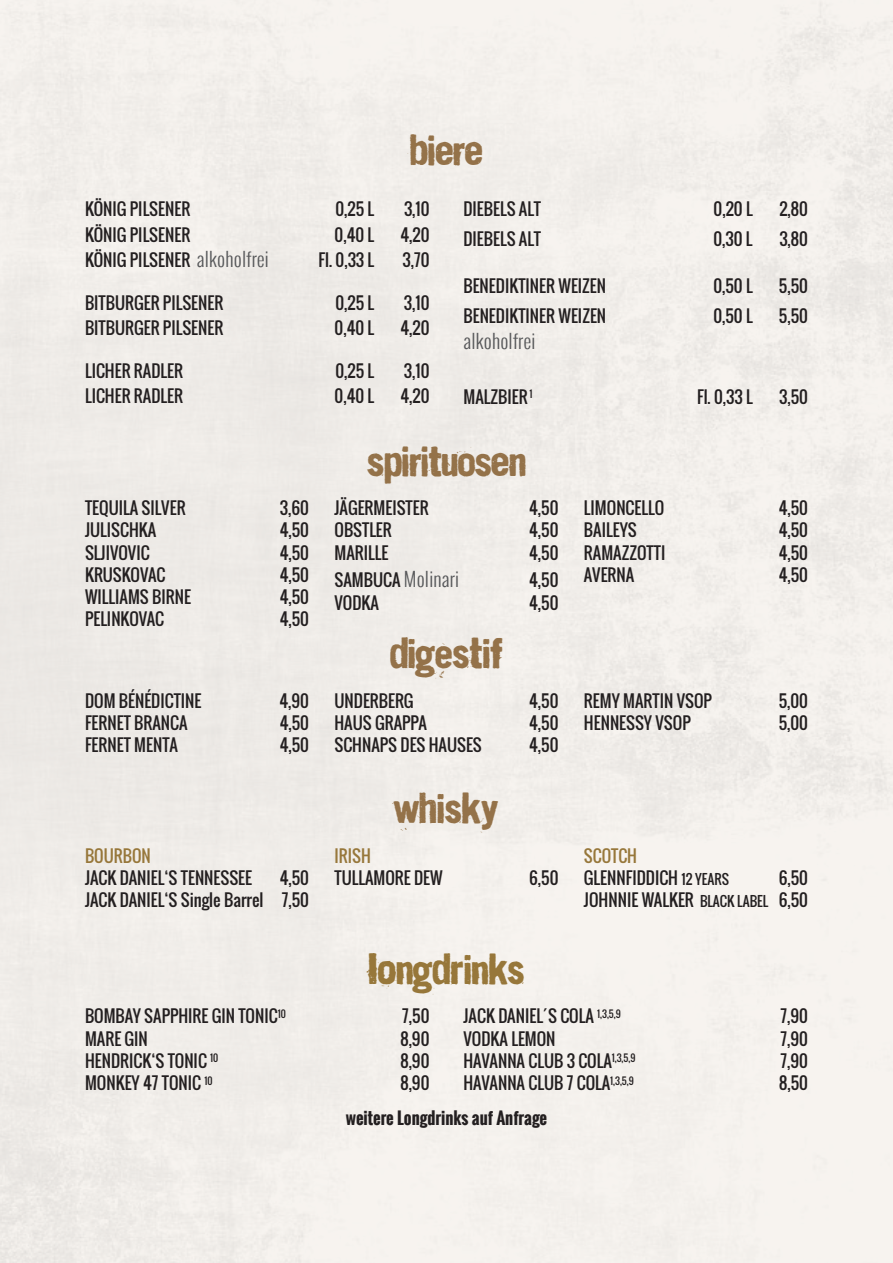
<style>
.page{position:relative;width:893px;height:1263px;background:#fff}
.page>*{position:absolute;margin:0;border:0;box-sizing:border-box;transform-origin:0 0}
.t1{font:31.5px "Dirt 2 Stickler";color:#947249}
.t2{font:31.5px "Dirt 2 Stickler";color:#97773a}
.t3{font:300 19.5px "Oswald";letter-spacing:.01em;color:#57585a}
.t4{font:16.5px/22.2px "Oswald";color:#231f20;text-align:right}
.t5{font:700 16.5px "Oswald";color:#231f20}
.t6{font:16.5px "Oswald";color:#97773a}
.s1{font-weight:300;font-size:19.5px;color:#57585a}
.s2{font-weight:400;font-size:16.5px;color:#231f20}
.s3{color:#97773a}
.s4{font-size:13.5px}
</style>
<div class="page">
<h1 class="t1" style="left:410px;top:128px;width:74px">Biere</h1>
<p class="t4" style="left:85px;top:198px;width:107px">KÖNIG PILSENER</p>
<p class="t4" style="left:335px;top:198px;width:40px">0,25 L</p>
<p class="t4" style="left:404px;top:198px;width:27px">3,10</p>
<p class="t4" style="left:85px;top:224px;width:107px">KÖNIG PILSENER</p>
<p class="t4" style="left:335px;top:224px;width:41px">0,40 L</p>
<p class="t4" style="left:400px;top:224px;width:31px">4,20</p>
<p class="t4" style="left:85px;top:249px;width:185px">KÖNIG PILSENER <span class="s1">alkoholfrei</span></p>
<p class="t4" style="left:319px;top:249px;width:57px">Fl. 0,33 L</p>
<p class="t4" style="left:402px;top:249px;width:28px">3,70</p>
<p class="t4" style="left:85px;top:292px;width:140px">BITBURGER PILSENER</p>
<p class="t4" style="left:335px;top:292px;width:40px">0,25 L</p>
<p class="t4" style="left:404px;top:292px;width:27px">3,10</p>
<p class="t4" style="left:85px;top:317px;width:140px">BITBURGER PILSENER</p>
<p class="t4" style="left:335px;top:317px;width:41px">0,40 L</p>
<p class="t4" style="left:400px;top:317px;width:31px">4,20</p>
<p class="t4" style="left:85px;top:360px;width:99px">LICHER RADLER</p>
<p class="t4" style="left:335px;top:360px;width:40px">0,25 L</p>
<p class="t4" style="left:404px;top:360px;width:27px">3,10</p>
<p class="t4" style="left:85px;top:385px;width:99px">LICHER RADLER</p>
<p class="t4" style="left:335px;top:385px;width:41px">0,40 L</p>
<p class="t4" style="left:400px;top:385px;width:31px">4,20</p>
<p class="t4" style="left:463px;top:198px;width:79px">DIEBELS ALT</p>
<p class="t4" style="left:714px;top:198px;width:41px">0,20 L</p>
<p class="t4" style="left:779px;top:198px;width:30px">2,80</p>
<p class="t4" style="left:463px;top:228px;width:79px">DIEBELS ALT</p>
<p class="t4" style="left:713px;top:228px;width:41px">0,30 L</p>
<p class="t4" style="left:779px;top:228px;width:30px">3,80</p>
<p class="t4" style="left:463px;top:275px;width:144px">BENEDIKTINER WEIZEN</p>
<p class="t4" style="left:713px;top:275px;width:41px">0,50 L</p>
<p class="t4" style="left:779px;top:275px;width:30px">5,50</p>
<p class="t4" style="left:463px;top:305px;width:144px">BENEDIKTINER WEIZEN</p>
<p class="t4" style="left:713px;top:305px;width:41px">0,50 L</p>
<p class="t4" style="left:779px;top:305px;width:30px">5,50</p>
<p class="t3" style="left:463px;top:326px;width:73px">alkoholfrei</p>
<p class="t4" style="left:463px;top:386px;width:71px">MALZBIER <sup>1</sup></p>
<p class="t4" style="left:697px;top:386px;width:57px">Fl. 0,33 L</p>
<p class="t4" style="left:779px;top:386px;width:30px">3,50</p>
<p class="t4" style="left:85px;top:497px;width:102px">TEQUILA SILVER</p>
<p class="t4" style="left:280px;top:497px;width:31px">3,60</p>
<p class="t4" style="left:85px;top:519px;width:73px">JULISCHKA</p>
<p class="t4" style="left:280px;top:519px;width:31px">4,50</p>
<p class="t4" style="left:85px;top:541px;width:66px">SLJIVOVIC</p>
<p class="t4" style="left:280px;top:541px;width:31px">4,50</p>
<p class="t4" style="left:85px;top:564px;width:82px">KRUSKOVAC</p>
<p class="t4" style="left:280px;top:564px;width:31px">4,50</p>
<p class="t4" style="left:85px;top:586px;width:107px">WILLIAMS BIRNE</p>
<p class="t4" style="left:280px;top:586px;width:31px">4,50</p>
<p class="t4" style="left:85px;top:608px;width:81px">PELINKOVAC</p>
<p class="t4" style="left:280px;top:608px;width:31px">4,50</p>
<p class="t4" style="left:85px;top:689px;width:118px">DOM BÉNÉDICTINE</p>
<p class="t4" style="left:279px;top:689px;width:31px">4,90</p>
<p class="t4" style="left:85px;top:712px;width:104px">FERNET BRANCA</p>
<p class="t4" style="left:280px;top:712px;width:31px">4,50</p>
<p class="t4" style="left:85px;top:734px;width:94px">FERNET MENTA</p>
<p class="t4" style="left:280px;top:734px;width:31px">4,50</p>
<p class="t6" style="left:85px;top:843px;width:67px">BOURBON</p>
<p class="t4" style="left:85px;top:867px;width:169px">JACK DANIEL‘S TENNESSEE</p>
<p class="t4" style="left:85px;top:867px;width:225px">4,50<br>JACK DANIEL‘S Single Barrel 7,50</p>
<h1 class="t1" style="left:367px;top:438px;width:160px">Spirituosen</h1>
<p class="t4" style="left:334px;top:497px;width:96px">JÄGERMEISTER</p>
<p class="t4" style="left:529px;top:497px;width:31px">4,50</p>
<p class="t4" style="left:334px;top:519px;width:59px">OBSTLER</p>
<p class="t4" style="left:529px;top:519px;width:31px">4,50</p>
<p class="t4" style="left:334px;top:541px;width:55px">MARILLE</p>
<p class="t4" style="left:529px;top:541px;width:31px">4,50</p>
<p class="t3" style="left:334px;top:565px;width:126px"><span class="s2">SAMBUCA</span> Molinari</p>
<p class="t4" style="left:529px;top:569px;width:31px">4,50</p>
<p class="t4" style="left:334px;top:591px;width:46px">VODKA</p>
<p class="t4" style="left:529px;top:591px;width:31px">4,50</p>
<h1 class="t1" style="left:390px;top:631px;width:114px">DIGESTIF</h1>
<p class="t4" style="left:334px;top:689px;width:81px">UNDERBERG</p>
<p class="t4" style="left:529px;top:689px;width:31px">4,50</p>
<p class="t4" style="left:334px;top:712px;width:94px">HAUS GRAPPA</p>
<p class="t4" style="left:529px;top:712px;width:31px">4,50</p>
<p class="t4" style="left:334px;top:734px;width:149px">SCHNAPS DES HAUSES</p>
<p class="t4" style="left:529px;top:734px;width:31px">4,50</p>
<h1 class="t1" style="left:394px;top:786px;width:106px">WHISKY</h1>
<p class="t6" style="left:334px;top:843px;width:38px">IRISH</p>
<p class="t4" style="left:334px;top:867px;width:110px">TULLAMORE DEW</p>
<p class="t4" style="left:529px;top:867px;width:31px">6,50</p>
<h1 class="t2" style="left:369px;top:946px;width:157px">LONGDRINKS</h1>
<p class="t4" style="left:584px;top:497px;width:82px">LIMONCELLO</p>
<p class="t4" style="left:779px;top:497px;width:31px">4,50</p>
<p class="t4" style="left:584px;top:519px;width:54px">BAILEYS</p>
<p class="t4" style="left:779px;top:519px;width:31px">4,50</p>
<p class="t4" style="left:584px;top:541px;width:83px">RAMAZZOTTI</p>
<p class="t4" style="left:779px;top:541px;width:31px">4,50</p>
<p class="t4" style="left:584px;top:564px;width:52px">AVERNA</p>
<p class="t4" style="left:779px;top:564px;width:31px">4,50</p>
<p class="t4" style="left:584px;top:689px;width:130px">REMY MARTIN VSOP</p>
<p class="t4" style="left:779px;top:689px;width:31px">5,00</p>
<p class="t4" style="left:584px;top:712px;width:108px">HENNESSY VSOP</p>
<p class="t4" style="left:779px;top:712px;width:31px">5,00</p>
<p class="t4" style="left:584px;top:844px;width:147px;text-align:left"><span class="s3">SCOTCH<br></span>GLENNFIDDICH <span class="s4">12 YEARS</span></p>
<p class="t4" style="left:584px;top:867px;width:225px">6,50<br>JOHNNIE WALKER <span class="s4">BLACK LABEL</span> 6,50</p>
<p class="t4" style="left:463px;top:1005px;width:159px">JACK DANIEL´S COLA <sup>1,3,5,9</sup></p>
<p class="t4" style="left:780px;top:1005px;width:29px">7,90</p>
<p class="t4" style="left:463px;top:1027px;width:94px">VODKA LEMON</p>
<p class="t4" style="left:780px;top:1027px;width:29px">7,90</p>
<p class="t4" style="left:463px;top:1049px;width:173px">HAVANNA CLUB 3 COLA<sup>1,3,5,9</sup></p>
<p class="t4" style="left:780px;top:1049px;width:29px">7,90</p>
<p class="t4" style="left:463px;top:1072px;width:172px">HAVANNA CLUB 7 COLA<sup>1,3,5,9</sup></p>
<p class="t4" style="left:779px;top:1072px;width:30px">8,50</p>
<p class="t5" style="left:346px;top:1105px;width:203px">weitere Longdrinks auf Anfrage</p>
<p class="t4" style="left:85px;top:1005px;width:202px">BOMBAY SAPPHIRE GIN TONIC<sup>10</sup></p>
<p class="t4" style="left:402px;top:1005px;width:29px">7,50</p>
<p class="t4" style="left:85px;top:1027px;width:64px">MARE GIN</p>
<p class="t4" style="left:400px;top:1027px;width:31px">8,90</p>
<p class="t4" style="left:85px;top:1049px;width:135px">HENDRICK‘S TONIC <sup>10</sup></p>
<p class="t4" style="left:400px;top:1049px;width:31px">8,90</p>
<p class="t4" style="left:85px;top:1072px;width:129px">MONKEY 47 TONIC <sup>10</sup></p>
<p class="t4" style="left:400px;top:1072px;width:31px">8,90</p>
</div>
